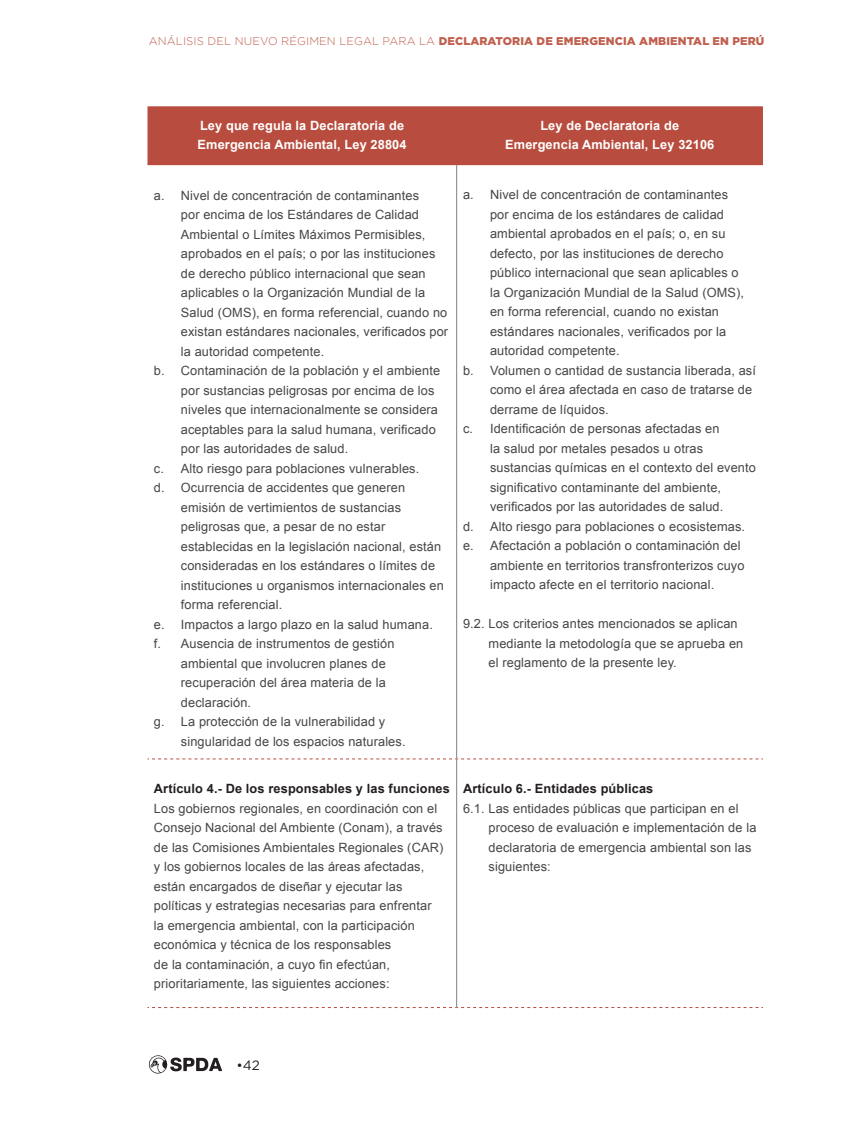
<style>
.page{position:relative;width:851px;height:1127px;background:#fff}
.page>*{position:absolute;margin:0;border:0;box-sizing:border-box;transform-origin:0 0}
.t1{font:13.5px "Gotham";color:#231f20}
.t2{font:12.75px/19.5px "Arial";letter-spacing:.01em;color:#454647}
.t3{font:700 12.75px/19.5px "Arial";letter-spacing:.01em;color:#fff}
.t4{font:700 12.75px "Arial";letter-spacing:.01em;color:#231f20}
.t5{font:900 11.25px "Gotham";letter-spacing:.01em;color:#c05f4e}
.s1{font-weight:300}
</style>
<div class="page">
<svg style="left:148px;top:1055px;width:74px;height:19px"></svg>
<div style="left:147px;top:106px;width:615px;height:59px;background:#b84d3f"></div>
<hr style="left:456px;top:165px;width:1px;height:593px;background:#808285">
<hr style="left:456px;top:759px;width:1px;height:248px;background:#808285">
<svg style="left:147px;top:758px;width:615px;height:1px"></svg>
<svg style="left:147px;top:1007px;width:615px;height:1px"></svg>
<p class="t5" style="left:149px;top:33px;width:617px"><span class="s1">ANÁLISIS DEL NUEVO RÉGIMEN LEGAL PARA LA</span> DECLARATORIA DE EMERGENCIA AMBIENTAL EN PERÚ</p>
<p class="t3" style="left:197px;top:116px;width:210px">Ley que regula la Declaratoria de<br>Emergencia Ambiental, Ley 28804</p>
<p class="t3" style="left:505px;top:116px;width:210px;text-align:center">Ley de Declaratoria de<br>Emergencia Ambiental, Ley 32106</p>
<p class="t2" style="left:154px;top:185px;width:266px">a. Nivel de concentración de contaminantes</p>
<p class="t2" style="left:181px;top:205px;width:239px">por encima de los Estándares de Calidad</p>
<p class="t2" style="left:181px;top:224px;width:246px">Ambiental o Límites Máximos Permisibles,</p>
<p class="t2" style="left:181px;top:244px;width:256px">aprobados en el país; o por las instituciones</p>
<p class="t2" style="left:181px;top:263px;width:246px">de derecho público internacional que sean</p>
<p class="t2" style="left:181px;top:283px;width:246px">aplicables o la Organización Mundial de la</p>
<p class="t2" style="left:181px;top:302px;width:268px">Salud (OMS), en forma referencial, cuando no</p>
<p class="t2" style="left:181px;top:322px;width:269px">existan estándares nacionales, verificados por</p>
<p class="t2" style="left:181px;top:341px;width:145px">la autoridad competente.</p>
<p class="t2" style="left:154px;top:361px;width:288px">b. Contaminación de la población y el ambiente</p>
<p class="t2" style="left:181px;top:380px;width:255px">por sustancias peligrosas por encima de los</p>
<p class="t2" style="left:181px;top:400px;width:258px">niveles que internacionalmente se considera</p>
<p class="t2" style="left:181px;top:419px;width:256px">aceptables para la salud humana, verificado</p>
<p class="t2" style="left:181px;top:439px;width:169px">por las autoridades de salud.</p>
<p class="t2" style="left:154px;top:458px;width:267px">c. Alto riesgo para poblaciones vulnerables.</p>
<p class="t2" style="left:154px;top:478px;width:253px">d. Ocurrencia de accidentes que generen</p>
<p class="t2" style="left:181px;top:497px;width:222px">emisión de vertimientos de sustancias</p>
<p class="t2" style="left:181px;top:517px;width:206px">peligrosas que, a pesar de no estar</p>
<p class="t2" style="left:181px;top:536px;width:262px">establecidas en la legislación nacional, están</p>
<p class="t2" style="left:181px;top:556px;width:256px">consideradas en los estándares o límites de</p>
<p class="t2" style="left:181px;top:575px;width:264px">instituciones u organismos internacionales en</p>
<p class="t2" style="left:181px;top:595px;width:103px">forma referencial.</p>
<p class="t2" style="left:154px;top:614px;width:280px">e. Impactos a largo plazo en la salud humana.</p>
<p class="t2" style="left:154px;top:634px;width:242px">f. Ausencia de instrumentos de gestión</p>
<p class="t2" style="left:181px;top:653px;width:206px">ambiental que involucren planes de</p>
<p class="t2" style="left:181px;top:673px;width:206px">recuperación del área materia de la</p>
<p class="t2" style="left:181px;top:692px;width:72px">declaración.</p>
<p class="t2" style="left:154px;top:712px;width:233px">g. La protección de la vulnerabilidad y</p>
<p class="t2" style="left:181px;top:731px;width:226px">singularidad de los espacios naturales.</p>
<p class="t2" style="left:463px;top:185px;width:266px">a. Nivel de concentración de contaminantes</p>
<p class="t2" style="left:490px;top:205px;width:235px">por encima de los estándares de calidad</p>
<p class="t2" style="left:490px;top:224px;width:237px">ambiental aprobados en el país; o, en su</p>
<p class="t2" style="left:490px;top:244px;width:235px">defecto, por las instituciones de derecho</p>
<p class="t2" style="left:490px;top:263px;width:250px">público internacional que sean aplicables o</p>
<p class="t2" style="left:490px;top:283px;width:255px">la Organización Mundial de la Salud (OMS),</p>
<p class="t2" style="left:490px;top:302px;width:230px">en forma referencial, cuando no existan</p>
<p class="t2" style="left:490px;top:322px;width:237px">estándares nacionales, verificados por la</p>
<p class="t2" style="left:490px;top:341px;width:131px">autoridad competente.</p>
<p class="t2" style="left:463px;top:361px;width:294px">b. Volumen o cantidad de sustancia liberada, así</p>
<p class="t2" style="left:490px;top:380px;width:264px">como el área afectada en caso de tratarse de</p>
<p class="t2" style="left:490px;top:400px;width:120px">derrame de líquidos.</p>
<p class="t2" style="left:463px;top:419px;width:258px">c. Identificación de personas afectadas en</p>
<p class="t2" style="left:490px;top:439px;width:214px">la salud por metales pesados u otras</p>
<p class="t2" style="left:490px;top:458px;width:267px">sustancias químicas en el contexto del evento</p>
<p class="t2" style="left:490px;top:478px;width:232px">significativo contaminante del ambiente,</p>
<p class="t2" style="left:490px;top:497px;width:235px">verificados por las autoridades de salud.</p>
<p class="t2" style="left:463px;top:517px;width:283px">d. Alto riesgo para poblaciones o ecosistemas.</p>
<p class="t2" style="left:463px;top:536px;width:279px">e. Afectación a población o contaminación del</p>
<p class="t2" style="left:490px;top:556px;width:256px">ambiente en territorios transfronterizos cuyo</p>
<p class="t2" style="left:490px;top:575px;width:226px">impacto afecte en el territorio nacional.</p>
<p class="t2" style="left:488px;top:614px;width:256px;text-indent:-26px">9.2. Los criterios antes mencionados se aplican mediante la metodología que se aprueba en el reglamento de la presente ley.</p>
<p class="t4" style="left:154px;top:780px;width:297px">Artículo 4.- De los responsables y las funciones</p>
<p class="t2" style="left:154px;top:799px;width:291px">Los gobiernos regionales, en coordinación con el Consejo Nacional del Ambiente (Conam), a través de las Comisiones Ambientales Regionales (CAR) y los gobiernos locales de las áreas afectadas, están encargados de diseñar y ejecutar las políticas y estrategias necesarias para enfrentar la emergencia ambiental, con la participación económica y técnica de los responsables<br>de la contaminación, a cuyo fin efectúan, prioritariamente, las siguientes acciones:</p>
<p class="t4" style="left:463px;top:780px;width:192px">Artículo 6.- Entidades públicas</p>
<p class="t2" style="left:488px;top:799px;width:269px;text-indent:-26px">6.1. Las entidades públicas que participan en el proceso de evaluación e implementación de la declaratoria de emergencia ambiental son las siguientes:</p>
<p class="t1" style="left:236px;top:1056px;width:25px">•42</p>
</div>
